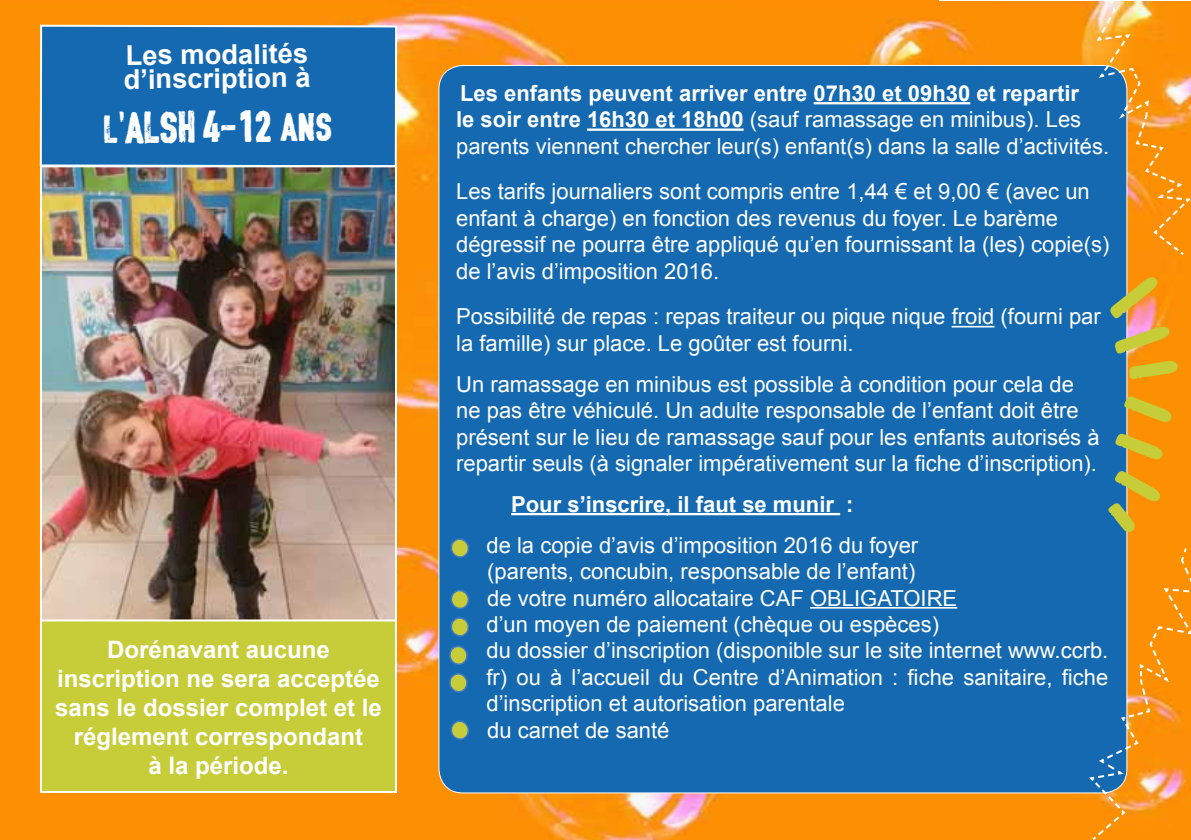
<style>
.page{position:relative;width:1191px;height:840px;background:#fff}
.page>*{position:absolute;margin:0;border:0;box-sizing:border-box;transform-origin:0 0}
.t1{font:46.8px "CF Jacques Parizeau";letter-spacing:.015em;color:#fff}
.t2{font:700 27.4px/24.2px "Arial";color:#fff}
.t3{font:700 24px/28.8px "Arial";color:#fff;text-align:center}
.t4{font:22px/26.4px "Arial";color:#fff}
.t5{font:700 22px "Arial";color:#fff}
.s1{font-weight:700}
</style>
<div class="page">
<img style="left:0;top:0;width:1191px;height:839px">
<div style="left:439px;top:65px;width:687px;height:727px;background:#1469b1;border-radius:24px"></div>
<hr style="left:813px;top:102px;width:157px;height:2px;background:#fff">
<hr style="left:587px;top:128px;width:156px;height:3px;background:#fff">
<hr style="left:951px;top:326px;width:43px;height:1px;background:#fff">
<hr style="left:511px;top:512px;width:329px;height:3px;background:#fff">
<hr style="left:810px;top:606px;width:147px;height:2px;background:#fff">
<svg style="left:1110px;top:273px;width:67px;height:150px"></svg>
<svg style="left:1108px;top:431px;width:57px;height:101px"></svg>
<div style="left:41px;top:619px;width:355px;height:172px;background:#c7cc39"></div>
<div style="left:40px;top:618px;width:357px;height:174px;border:2px solid #fff"></div>
<div style="left:39px;top:24px;width:359px;height:144px;background:#1469b1"></div>
<img style="left:43px;top:168px;width:351px;height:450px">
<div style="left:40px;top:165px;width:357px;height:456px;border:2px solid #fff"></div>
<svg style="left:1094px;top:0;width:97px;height:257px"></svg>
<svg style="left:1087px;top:545px;width:104px;height:294px"></svg>
<svg style="left:450px;top:538px;width:19px;height:20px"></svg>
<svg style="left:450px;top:617px;width:19px;height:20px"></svg>
<svg style="left:450px;top:590px;width:19px;height:19px"></svg>
<svg style="left:449px;top:645px;width:19px;height:20px"></svg>
<svg style="left:449px;top:673px;width:19px;height:20px"></svg>
<svg style="left:450px;top:720px;width:19px;height:20px"></svg>
<p class="t2" style="left:124px;top:43px;width:189px">Les modalités d’inscription à</p>
<h1 class="t1" style="left:104px;top:97px;width:229px">l’ALSH 4-12 ans</h1>
<p class="t3" style="left:55px;top:635px;width:328px">Dorénavant aucune inscription ne sera acceptée sans le dossier complet et le réglement correspondant<br>à la période.</p>
<p class="t4" style="left:456px;top:80px;width:654px"><span class="s1">Les enfants peuvent arriver entre 07h30 et 09h30 et repartir<br>le soir entre 16h30 et 18h00</span> (sauf ramassage en minibus). Les parents viennent chercher leur(s) enfant(s) dans la salle d’activités.</p>
<p class="t4" style="left:456px;top:179px;width:654px">Les tarifs journaliers sont compris entre 1,44 € et 9,00 € (avec un enfant à charge) en fonction des revenus du foyer. Le barème dégressif ne pourra être appliqué qu’en fournissant la (les) copie(s) de l’avis d’imposition 2016.</p>
<p class="t4" style="left:456px;top:303px;width:646px">Possibilité de repas : repas traiteur ou pique nique froid (fourni par la famille) sur place. Le goûter est fourni.</p>
<p class="t4" style="left:456px;top:371px;width:645px">Un ramassage en minibus est possible à condition pour cela de ne pas être véhiculé. Un adulte responsable de l’enfant doit être présent sur le lieu de ramassage sauf pour les enfants autorisés à repartir seuls (à signaler impérativement sur la fiche d’inscription).</p>
<p class="t5" style="left:511px;top:489px;width:344px">Pour s’inscrire, il faut se munir :</p>
<p class="t4" style="left:487px;top:531px;width:471px;text-indent:-37px">• de la copie d’avis d’imposition 2016 du foyer (parents, concubin, responsable de l’enfant)<br>de votre numéro allocataire CAF OBLIGATOIRE</p>
<p class="t4" style="left:450px;top:611px;width:490px">• d’un moyen de paiement (chèque ou espèces)</p>
<p class="t4" style="left:486px;top:637px;width:623px;text-indent:-36px">• du dossier d’inscription (disponible sur le site internet www.ccrb. fr) ou à l’accueil du Centre d’Animation : fiche sanitaire, fiche d’inscription et autorisation parentale<br>du carnet de santé</p>
</div>
